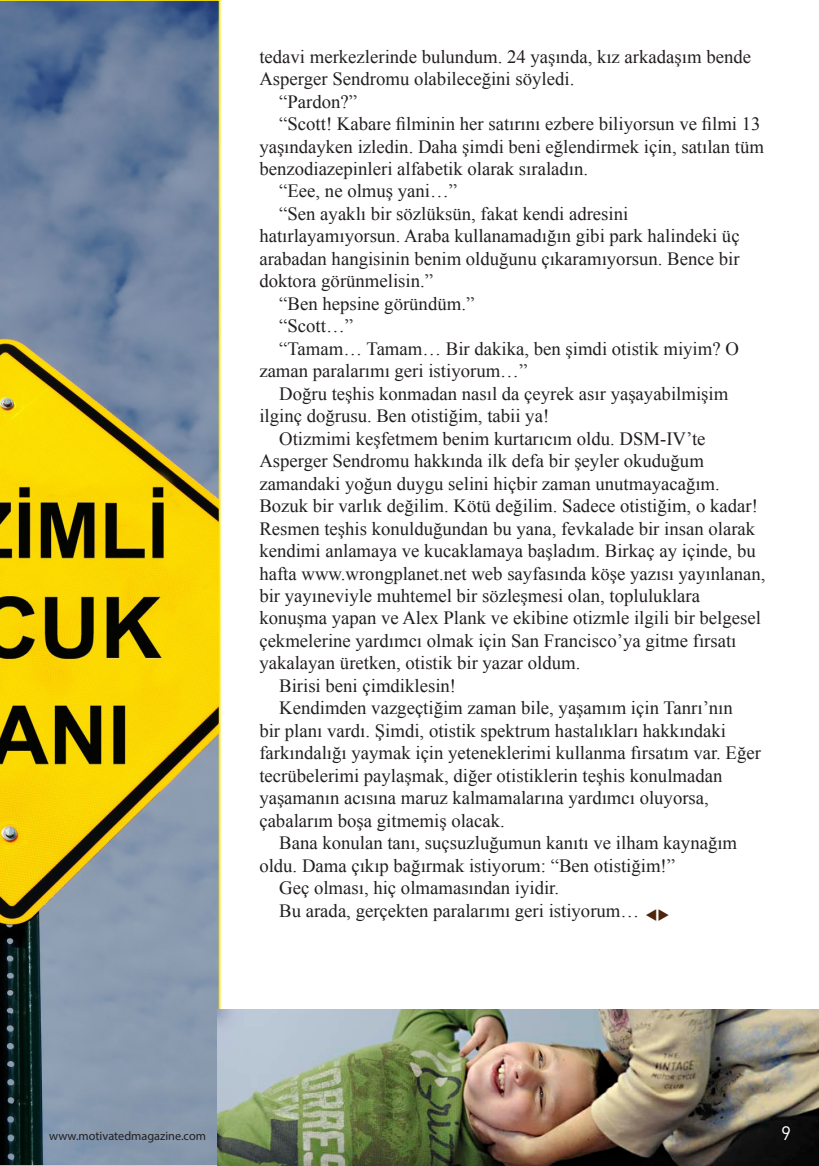
<style>
.page{position:relative;width:819px;height:1166px;background:#fff}
.page>*{position:absolute;margin:0;border:0;box-sizing:border-box;transform-origin:0 0}
.t1{font:19.25px "DIN Pro";color:#fff}
.t2{font:18.72px/22.4px "Times New Roman";color:#231f20}
.t3{font:12.25px "Myriad Pro";color:#231f20}
</style>
<div class="page">
<svg style="left:0;top:0;width:220px;height:1166px;background:#909264"></svg>
<img style="left:217px;top:1009px;width:602px;height:157px">
<p class="t2" style="left:259px;top:45px;width:493px">tedavi merkezlerinde bulundum. 24 yaşında, kız arkadaşım bende<br>Asperger Sendromu olabileceğini söyledi.</p>
<p class="t2" style="left:279px;top:90px;width:79px">“Pardon?”</p>
<p class="t2" style="left:259px;top:112px;width:506px;text-indent:20px">“Scott! Kabare filminin her satırını ezbere biliyorsun ve filmi 13 yaşındayken izledin. Daha şimdi beni eğlendirmek için, satılan tüm benzodiazepinleri alfabetik olarak sıraladın.</p>
<p class="t2" style="left:279px;top:180px;width:179px">“Eee, ne olmuş yani…”</p>
<p class="t2" style="left:259px;top:202px;width:482px;text-indent:20px">“Sen ayaklı bir sözlüksün, fakat kendi adresini hatırlayamıyorsun. Araba kullanamadığın gibi park halindeki üç arabadan hangisinin benim olduğunu çıkaramıyorsun. Bence bir doktora görünmelisin.”</p>
<p class="t2" style="left:279px;top:292px;width:197px">“Ben hepsine göründüm.”</p>
<p class="t2" style="left:279px;top:314px;width:75px">“Scott…”</p>
<p class="t2" style="left:259px;top:337px;width:481px;text-indent:20px">“Tamam… Tamam… Bir dakika, ben şimdi otistik miyim? O zaman paralarımı geri istiyorum…”</p>
<p class="t2" style="left:259px;top:382px;width:470px;text-indent:20px">Doğru teşhis konmadan nasıl da çeyrek asır yaşayabilmişim ilginç doğrusu. Ben otistiğim, tabii ya!</p>
<p class="t2" style="left:259px;top:427px;width:507px;text-indent:20px">Otizmimi keşfetmem benim kurtarıcım oldu. DSM-IV’te Asperger Sendromu hakkında ilk defa bir şeyler okuduğum zamandaki yoğun duygu selini hiçbir zaman unutmayacağım.<br>Bozuk bir varlık değilim. Kötü değilim. Sadece otistiğim, o kadar!<br>Resmen teşhis konulduğundan bu yana, fevkalade bir insan olarak kendimi anlamaya ve kucaklamaya başladım. Birkaç ay içinde, bu hafta www.wrongplanet.net web sayfasında köşe yazısı yayınlanan, bir yayıneviyle muhtemel bir sözleşmesi olan, topluluklara konuşma yapan ve Alex Plank ve ekibine otizmle ilgili bir belgesel çekmelerine yardımcı olmak için San Francisco’ya gitme fırsatı yakalayan üretken, otistik bir yazar oldum.</p>
<p class="t2" style="left:279px;top:674px;width:178px">Birisi beni çimdiklesin!</p>
<p class="t2" style="left:259px;top:696px;width:503px;text-indent:20px">Kendimden vazgeçtiğim zaman bile, yaşamım için Tanrı’nın<br>bir planı vardı. Şimdi, otistik spektrum hastalıkları hakkındaki farkındalığı yaymak için yeteneklerimi kullanma fırsatım var. Eğer tecrübelerimi paylaşmak, diğer otistiklerin teşhis konulmadan yaşamanın acısına maruz kalmamalarına yardımcı oluyorsa, çabalarım boşa gitmemiş olacak.</p>
<p class="t2" style="left:259px;top:831px;width:479px;text-indent:20px">Bana konulan tanı, suçsuzluğumun kanıtı ve ilham kaynağım oldu. Dama çıkıp bağırmak istiyorum: “Ben otistiğim!”</p>
<p class="t2" style="left:279px;top:876px;width:281px">Geç olması, hiç olmamasından iyidir.</p>
<p class="t2" style="left:279px;top:899px;width:361px">Bu arada, gerçekten paralarımı geri istiyorum…</p>
<p class="t3" style="left:49px;top:1128px;width:158px">www.motivatedmagazine.com</p>
<p class="t1" style="left:781px;top:1120px;width:12px">9</p>
</div>
